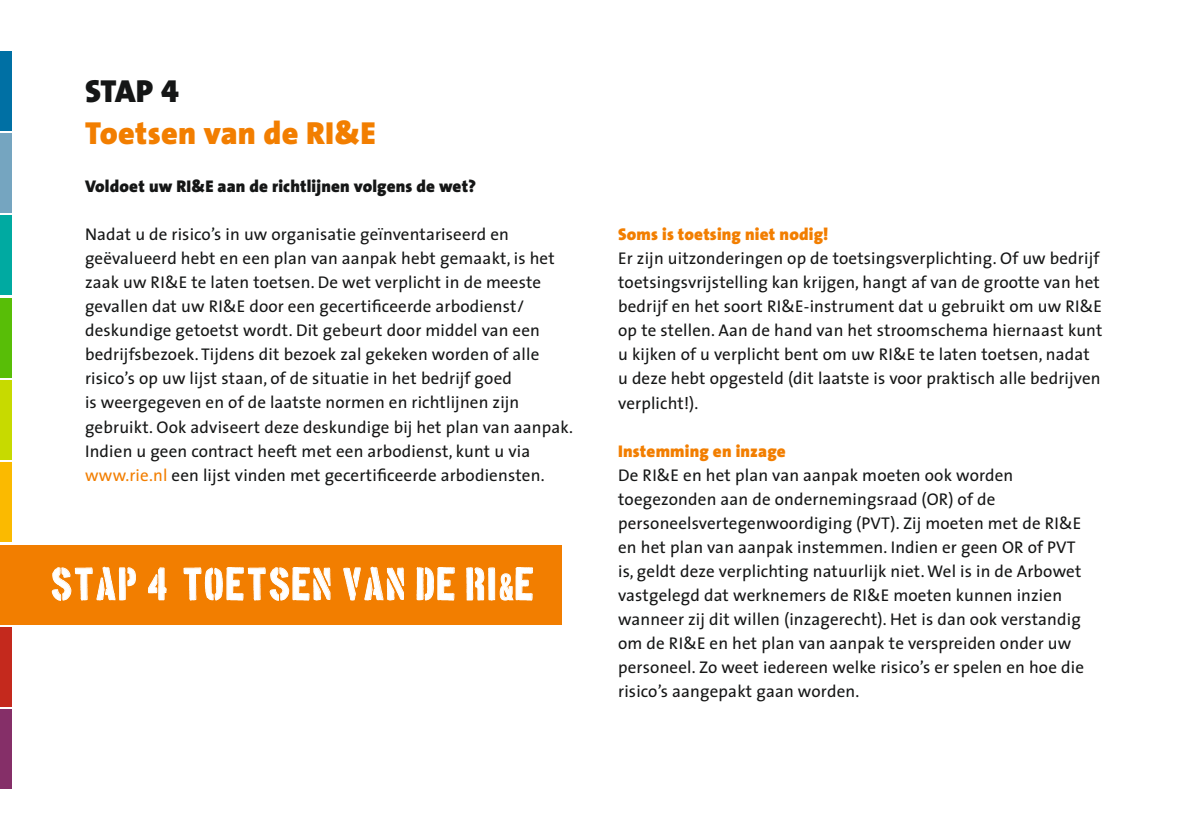
<style>
.page{position:relative;width:1191px;height:840px;background:#fff}
.page>*{position:absolute;margin:0;border:0;box-sizing:border-box;transform-origin:0 0}
.t1{font:36px "Boston Traffic";letter-spacing:.03em;color:#fff}
.t2{font:900 32px/41.8px "The Sans";letter-spacing:.01em;color:#f27e00}
.t3{font:17px/24px "The Sans";letter-spacing:.01em;color:#151616}
.t4{font:900 17px "The Sans";letter-spacing:.01em;color:#151616}
.t5{font:900 17px "The Sans";letter-spacing:.01em;color:#f27e00}
.s1{color:#151616}
.s2{font-family:"The Sans Black Caps";font-weight:400;color:#151616}
.s3{color:#f27e00}
.s4{font-family:"Univers LT Std";font-stretch:ultra-condensed}
</style>
<div class="page">
<div style="left:0;top:544px;width:561px;height:80px;background:#f27e00"></div>
<svg style="left:52px;top:566px;width:84px;height:34px"></svg>
<svg style="left:148px;top:567px;width:19px;height:33px"></svg>
<svg style="left:183px;top:567px;width:148px;height:33px"></svg>
<svg style="left:343px;top:566px;width:61px;height:34px"></svg>
<svg style="left:416px;top:567px;width:39px;height:33px"></svg>
<svg style="left:466px;top:567px;width:67px;height:33px"></svg>
<div style="left:0;top:133px;width:11px;height:80px;background:#75a5c0"></div>
<div style="left:0;top:51px;width:11px;height:79px;background:#0070a4"></div>
<div style="left:0;top:215px;width:11px;height:80px;background:#00aaa1"></div>
<div style="left:0;top:298px;width:11px;height:79px;background:#58be07"></div>
<div style="left:0;top:380px;width:11px;height:79px;background:#c7da00"></div>
<div style="left:0;top:462px;width:11px;height:79px;background:#fbba00"></div>
<div style="left:0;top:626px;width:11px;height:80px;background:#c4291d"></div>
<div style="left:0;top:709px;width:11px;height:79px;background:#852f68"></div>
<h2 class="t2" style="left:85px;top:70px;width:292px"><span class="s1">STAP</span> <span class="s2">4<br></span>Toetsen van de RI&amp;E</h2>
<p class="t4" style="left:85px;top:172px;width:392px">Voldoet uw RI&amp;E aan de richtlijnen volgens de wet?</p>
<p class="t3" style="left:85px;top:222px;width:489px">Nadat u de risico’s in uw organisatie geïnventariseerd en geëvalueerd hebt en een plan van aanpak hebt gemaakt, is het zaak uw RI&amp;E te laten toetsen. De wet verplicht in de meeste gevallen dat uw RI&amp;E door een gecertificeerde arbodienst/ deskundige getoetst wordt. Dit gebeurt door middel van een bedrijfsbezoek. Tijdens dit bezoek zal gekeken worden of alle risico’s op uw lijst staan, of de situatie in het bedrijf goed<br>is weergegeven en of de laatste normen en richtlijnen zijn gebruikt. Ook adviseert deze deskundige bij het plan van aanpak.<br>Indien u geen contract heeft met een arbodienst, kunt u via <span class="s3">www.rie.nl</span> een lijst vinden met gecertificeerde arbodiensten.</p>
<p class="t5" style="left:618px;top:220px;width:212px">Soms is toetsing niet nodig!</p>
<p class="t3" style="left:618px;top:246px;width:486px">Er zijn uitzonderingen op de toetsingsverplichting. Of uw bedrijf toetsingsvrijstelling kan krijgen, hangt af van de grootte van het bedrijf en het soort RI&amp;E-instrument dat u gebruikt om uw RI&amp;E op te stellen. Aan de hand van het stroomschema hiernaast kunt u kijken of u verplicht bent om uw RI&amp;E te laten toetsen, nadat u deze hebt opgesteld (dit laatste is voor praktisch alle bedrijven verplicht!).</p>
<p class="t5" style="left:618px;top:436px;width:169px">Instemming en inzage</p>
<p class="t3" style="left:618px;top:462px;width:467px">De RI&amp;E en het plan van aanpak moeten ook worden toegezonden aan de ondernemingsraad (OR) of de personeelsvertegenwoordiging (PVT). Zij moeten met de RI&amp;E en het plan van aanpak instemmen. Indien er geen OR of PVT is, geldt deze verplichting natuurlijk niet. Wel is in de Arbowet vastgelegd dat werknemers de RI&amp;E moeten kunnen inzien wanneer zij dit willen (inzagerecht). Het is dan ook verstandig om de RI&amp;E en het plan van aanpak te verspreiden onder uw personeel. Zo weet iedereen welke risico’s er spelen en hoe die risico’s aangepakt gaan worden.</p>
<h1 class="t1" style="left:52px;top:567px;width:485px">STAP 4: TOETSEN VAN DE RI<span class="s4">&amp;</span>E</h1>
</div>
